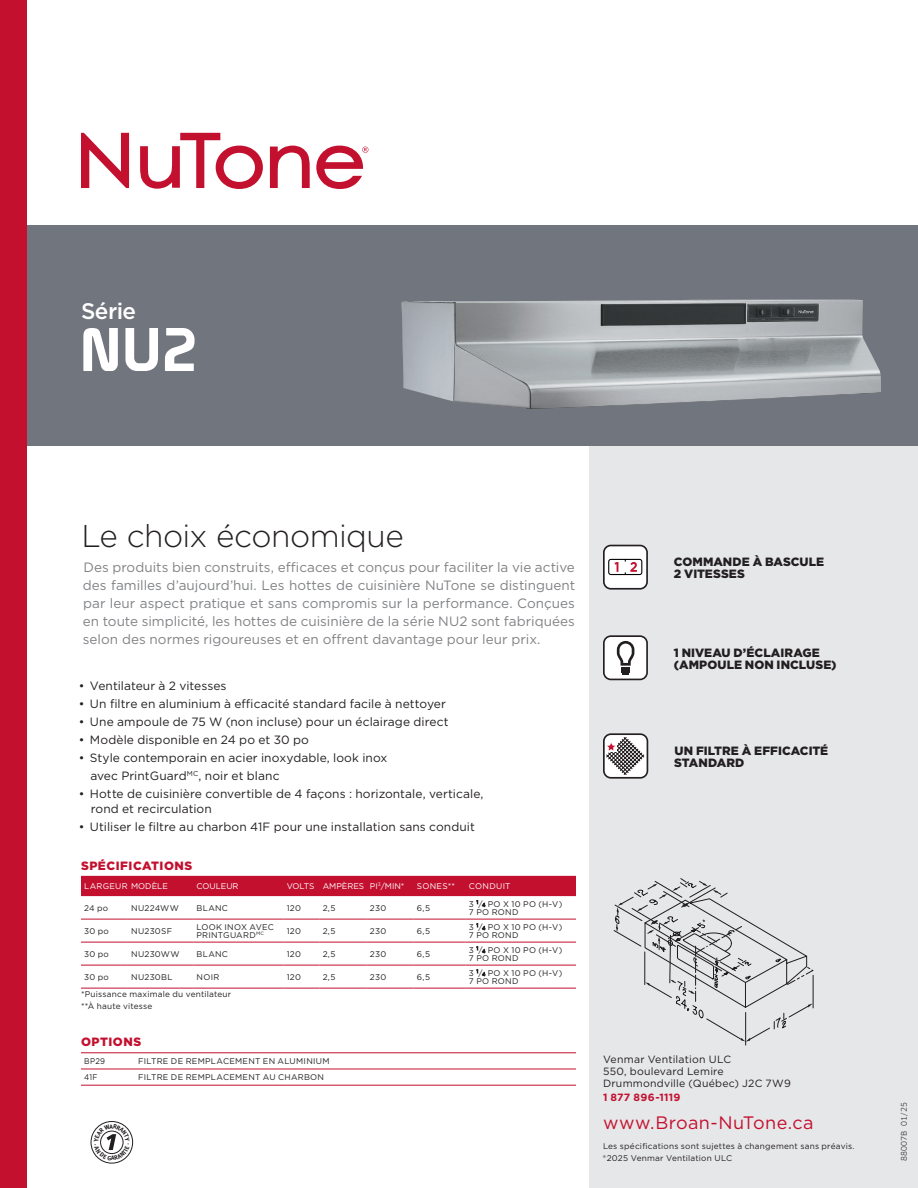
<style>
.page{position:relative;width:918px;height:1188px;background:#fff}
.page>*{position:absolute;margin:0;border:0;box-sizing:border-box;transform-origin:0 0}
.t1{font:60px "Prototype";color:#fff}
.t2{font:300 31.5px "Gotham";letter-spacing:-.015em;color:#231f20}
.t3{font:500 22.5px "Gotham";letter-spacing:-.025em;color:#fff}
.t4{font:18px "Gotham";letter-spacing:.02em;color:#c3102f}
.t5{font:13.5px/18px "Gotham";color:#808285;text-align:justify}
.Texte{font:12px/18px "Gotham";letter-spacing:.005em;color:#231f20}
.t6{font:900 12px/12px "Gotham";letter-spacing:.005em;color:#231f20}
.Petit_Titre{font:900 12px "Gotham";letter-spacing:.045em;color:#c3102f}
.t7{font:10.5px "Gotham";letter-spacing:.02em;color:#231f20}
.t8{font:700 10.5px "Gotham";letter-spacing:.02em;color:#c3102f}
.Texte_tableau{font:8.25px/8.2px "Gotham";letter-spacing:.03em;color:#231f20}
.t9{font:8.25px "Gotham";color:#fff}
.t10{font:8.25px "Gotham";letter-spacing:.025em;color:#fff}
.t11{font:8.25px "Gotham";letter-spacing:.035em;color:#fff}
.Texte_tableau-2{font:8.25px "Gotham";letter-spacing:.03em;color:#231f20;scale:.92 1}
.t12{font:7.5px "Clan";letter-spacing:.015em;color:#231f20}
.s1{font-size:4.8px}
</style>
<div class="page">
<div style="left:0;top:225px;width:918px;height:221px;background:#71757d"></div>
<div style="left:590px;top:446px;width:328px;height:742px;background:#e6e7e9"></div>
<div style="left:0;top:0;width:27px;height:1188px;background:#c3102f"></div>
<img style="left:402px;top:300px;width:479px;height:109px">
<svg style="left:614px;top:878px;width:199px;height:167px"></svg>
<svg style="left:603px;top:635px;width:45px;height:45px;background:#c8c7c7"></svg>
<svg style="left:603px;top:545px;width:45px;height:45px;background:#d3cdce"></svg>
<svg style="left:81px;top:133px;width:287px;height:56px"></svg>
<div style="left:81px;top:876px;width:495px;height:20px;background:#c3102f"></div>
<hr style="left:81px;top:919px;width:47px;height:1px;background:#c3102f">
<hr style="left:193px;top:919px;width:91px;height:1px;background:#c3102f">
<hr style="left:284px;top:919px;width:36px;height:1px;background:#c3102f">
<hr style="left:320px;top:919px;width:47px;height:1px;background:#c3102f">
<hr style="left:367px;top:919px;width:47px;height:1px;background:#c3102f">
<hr style="left:414px;top:919px;width:52px;height:1px;background:#c3102f">
<hr style="left:81px;top:942px;width:47px;height:1px;background:#c3102f">
<hr style="left:193px;top:942px;width:91px;height:1px;background:#c3102f">
<hr style="left:284px;top:942px;width:36px;height:1px;background:#c3102f">
<hr style="left:320px;top:942px;width:47px;height:1px;background:#c3102f">
<hr style="left:367px;top:942px;width:47px;height:1px;background:#c3102f">
<hr style="left:414px;top:942px;width:52px;height:1px;background:#c3102f">
<hr style="left:81px;top:965px;width:47px;height:1px;background:#c3102f">
<hr style="left:193px;top:965px;width:91px;height:1px;background:#c3102f">
<hr style="left:284px;top:965px;width:36px;height:1px;background:#c3102f">
<hr style="left:320px;top:965px;width:47px;height:1px;background:#c3102f">
<hr style="left:367px;top:965px;width:47px;height:1px;background:#c3102f">
<hr style="left:414px;top:965px;width:52px;height:1px;background:#c3102f">
<hr style="left:81px;top:988px;width:47px;height:1px;background:#c3102f">
<hr style="left:193px;top:988px;width:91px;height:1px;background:#c3102f">
<hr style="left:284px;top:988px;width:36px;height:1px;background:#c3102f">
<hr style="left:320px;top:988px;width:47px;height:1px;background:#c3102f">
<hr style="left:367px;top:988px;width:47px;height:1px;background:#c3102f">
<hr style="left:414px;top:988px;width:52px;height:1px;background:#c3102f">
<hr style="left:128px;top:919px;width:65px;height:1px;background:#c3102f">
<hr style="left:466px;top:919px;width:110px;height:1px;background:#c3102f">
<hr style="left:128px;top:942px;width:65px;height:1px;background:#c3102f">
<hr style="left:466px;top:942px;width:110px;height:1px;background:#c3102f">
<hr style="left:128px;top:965px;width:65px;height:1px;background:#c3102f">
<hr style="left:466px;top:965px;width:110px;height:1px;background:#c3102f">
<hr style="left:128px;top:988px;width:65px;height:1px;background:#c3102f">
<hr style="left:466px;top:988px;width:110px;height:1px;background:#c3102f">
<hr style="left:81px;top:1052px;width:54px;height:1px;background:#c3102f">
<hr style="left:135px;top:1052px;width:441px;height:1px;background:#c3102f">
<hr style="left:81px;top:1069px;width:54px;height:1px;background:#c3102f">
<hr style="left:135px;top:1069px;width:441px;height:1px;background:#c3102f">
<hr style="left:81px;top:1085px;width:54px;height:1px;background:#c3102f">
<hr style="left:135px;top:1085px;width:441px;height:1px;background:#c3102f">
<svg style="left:603px;top:733px;width:45px;height:46px;background:#aeaaab"></svg>
<div style="left:91px;top:1121px;width:42px;height:43px;border:1px solid #231f20;border-radius:50%"></div>
<svg style="left:94px;top:1124px;width:36px;height:36px"></svg>
<p class="t3" style="left:81px;top:296px;width:57px">Série</p>
<p class="t1" style="left:81px;top:314px;width:117px">NU2</p>
<p class="t2" style="left:81px;top:516px;width:324px">Le choix économique</p>
<p class="t5" style="left:83px;top:558px;width:494px">Des produits bien construits, efficaces et conçus pour faciliter la vie active des familles d’aujourd’hui. Les hottes de cuisinière NuTone se distinguent par leur aspect pratique et sans compromis sur la performance. Conçues en toute simplicité, les hottes de cuisinière de la série NU2 sont fabriquées selon des normes rigoureuses et en offrent davantage pour leur prix.</p>
<p class="Texte" style="left:79px;top:677px;width:149px">• Ventilateur à 2 vitesses</p>
<p class="Texte" style="left:79px;top:695px;width:369px">• Un filtre en aluminium à efficacité standard facile à nettoyer</p>
<p class="Texte" style="left:79px;top:713px;width:371px">• Une ampoule de 75 W (non incluse) pour un éclairage direct</p>
<p class="Texte" style="left:79px;top:731px;width:232px">• Modèle disponible en 24 po et 30 po</p>
<p class="Texte" style="left:90px;top:749px;width:299px;text-indent:-11px">• Style contemporain en acier inoxydable, look inox avec PrintGuard<sup>MC</sup>, noir et blanc</p>
<p class="Texte" style="left:91px;top:787px;width:394px;line-height:14.4px;text-indent:-12px">• Hotte de cuisinière convertible de 4 façons : horizontale, verticale, rond et recirculation</p>
<p class="Texte" style="left:79px;top:817px;width:397px">• Utiliser le filtre au charbon 41F pour une installation sans conduit</p>
<p class="Petit_Titre" style="left:81px;top:857px;width:113px">SPÉCIFICATIONS</p>
<p class="t10" style="left:84px;top:881px;width:85px">LARGEUR MODÈLE</p>
<p class="t9" style="left:197px;top:881px;width:44px">COULEUR</p>
<p class="t9" style="left:287px;top:881px;width:29px">VOLTS</p>
<p class="t9" style="left:323px;top:881px;width:43px">AMPÈRES</p>
<p class="t9" style="left:370px;top:881px;width:36px">PI<sup>3</sup>/MIN*</p>
<p class="t9" style="left:417px;top:881px;width:40px">SONES**</p>
<p class="t11" style="left:469px;top:881px;width:43px">CONDUIT</p>
<p class="Texte_tableau" style="left:84px;top:904px;width:26px">24 po</p>
<p class="Texte_tableau" style="left:131px;top:904px;width:49px">NU224WW</p>
<p class="Texte_tableau" style="left:197px;top:904px;width:33px">BLANC</p>
<p class="Texte_tableau" style="left:287px;top:904px;width:16px">120</p>
<p class="Texte_tableau" style="left:323px;top:904px;width:14px">2,5</p>
<p class="Texte_tableau" style="left:370px;top:904px;width:18px">230</p>
<p class="Texte_tableau" style="left:417px;top:904px;width:15px">6,5</p>
<p class="Texte_tableau" style="left:469px;top:899px;width:95px">3 <sup>1</sup>/<span class="s1">4</span> PO X 10 PO (H-V)</p>
<p class="Texte_tableau" style="left:469px;top:908px;width:51px">7 PO ROND</p>
<p class="Texte_tableau" style="left:84px;top:927px;width:26px">30 po</p>
<p class="Texte_tableau" style="left:131px;top:927px;width:43px">NU230SF</p>
<p class="Texte_tableau" style="left:197px;top:923px;width:79px">LOOK INOX AVEC<br>PRINTGUARD<sup>MC</sup></p>
<p class="Texte_tableau" style="left:287px;top:927px;width:16px">120</p>
<p class="Texte_tableau" style="left:323px;top:927px;width:14px">2,5</p>
<p class="Texte_tableau" style="left:370px;top:927px;width:18px">230</p>
<p class="Texte_tableau" style="left:417px;top:927px;width:15px">6,5</p>
<p class="Texte_tableau" style="left:469px;top:923px;width:95px">3 <sup>1</sup>/<span class="s1">4</span> PO X 10 PO (H-V)</p>
<p class="Texte_tableau" style="left:469px;top:931px;width:51px">7 PO ROND</p>
<p class="Texte_tableau" style="left:84px;top:950px;width:26px">30 po</p>
<p class="Texte_tableau" style="left:131px;top:950px;width:50px">NU230WW</p>
<p class="Texte_tableau" style="left:197px;top:950px;width:33px">BLANC</p>
<p class="Texte_tableau" style="left:287px;top:950px;width:16px">120</p>
<p class="Texte_tableau" style="left:323px;top:950px;width:14px">2,5</p>
<p class="Texte_tableau" style="left:370px;top:950px;width:18px">230</p>
<p class="Texte_tableau" style="left:417px;top:950px;width:15px">6,5</p>
<p class="Texte_tableau" style="left:469px;top:946px;width:95px">3 <sup>1</sup>/<span class="s1">4</span> PO X 10 PO (H-V)</p>
<p class="Texte_tableau" style="left:469px;top:954px;width:51px">7 PO ROND</p>
<p class="Texte_tableau" style="left:84px;top:973px;width:26px">30 po</p>
<p class="Texte_tableau" style="left:131px;top:973px;width:43px">NU230BL</p>
<p class="Texte_tableau" style="left:197px;top:973px;width:24px">NOIR</p>
<p class="Texte_tableau" style="left:287px;top:973px;width:16px">120</p>
<p class="Texte_tableau" style="left:323px;top:973px;width:14px">2,5</p>
<p class="Texte_tableau" style="left:370px;top:973px;width:18px">230</p>
<p class="Texte_tableau" style="left:417px;top:973px;width:15px">6,5</p>
<p class="Texte_tableau" style="left:469px;top:969px;width:95px">3 <sup>1</sup>/<span class="s1">4</span> PO X 10 PO (H-V)</p>
<p class="Texte_tableau" style="left:469px;top:977px;width:51px">7 PO ROND</p>
<p class="Texte_tableau" style="left:81px;top:990px;width:152px">*Puissance maximale du ventilateur</p>
<p class="Texte_tableau" style="left:81px;top:1002px;width:73px">**À haute vitesse</p>
<p class="Petit_Titre" style="left:81px;top:1034px;width:62px">OPTIONS</p>
<p class="Texte_tableau-2" style="left:84px;top:1056px;width:24px">BP29</p>
<p class="Texte_tableau" style="left:138px;top:1057px;width:193px">FILTRE DE REMPLACEMENT EN ALUMINIUM</p>
<p class="Texte_tableau-2" style="left:84px;top:1072px;width:16px">41F</p>
<p class="Texte_tableau" style="left:138px;top:1073px;width:187px">FILTRE DE REMPLACEMENT AU CHARBON</p>
<p class="t6" style="left:674px;top:555px;width:152px">COMMANDE À BASCULE<br>2 VITESSES</p>
<p class="t6" style="left:674px;top:646px;width:148px">1 NIVEAU D’ÉCLAIRAGE</p>
<p class="t6" style="left:674px;top:658px;width:164px">(AMPOULE NON INCLUSE)</p>
<p class="t6" style="left:675px;top:744px;width:155px">UN FILTRE À EFFICACITÉ</p>
<p class="t6" style="left:674px;top:756px;width:72px">STANDARD</p>
<p class="t7" style="left:603px;top:1052px;width:130px">Venmar Ventilation ULC</p>
<p class="t7" style="left:603px;top:1064px;width:122px">550, boulevard Lemire</p>
<p class="t7" style="left:603px;top:1077px;width:189px">Drummondville (Québec) J2C 7W9</p>
<p class="t8" style="left:603px;top:1090px;width:79px">1 877 896-1119</p>
<p class="t4" style="left:603px;top:1111px;width:212px">www.Broan-NuTone.ca</p>
<p class="Texte_tableau" style="left:603px;top:1142px;width:253px">Les spécifications sont sujettes à changement sans préavis.</p>
<p class="Texte_tableau" style="left:603px;top:1154px;width:131px">®2025 Venmar Ventilation ULC</p>
<p class="t12" style="left:900px;top:1161px;width:60px;rotate:-90deg">88007B 01/25</p>
</div>
